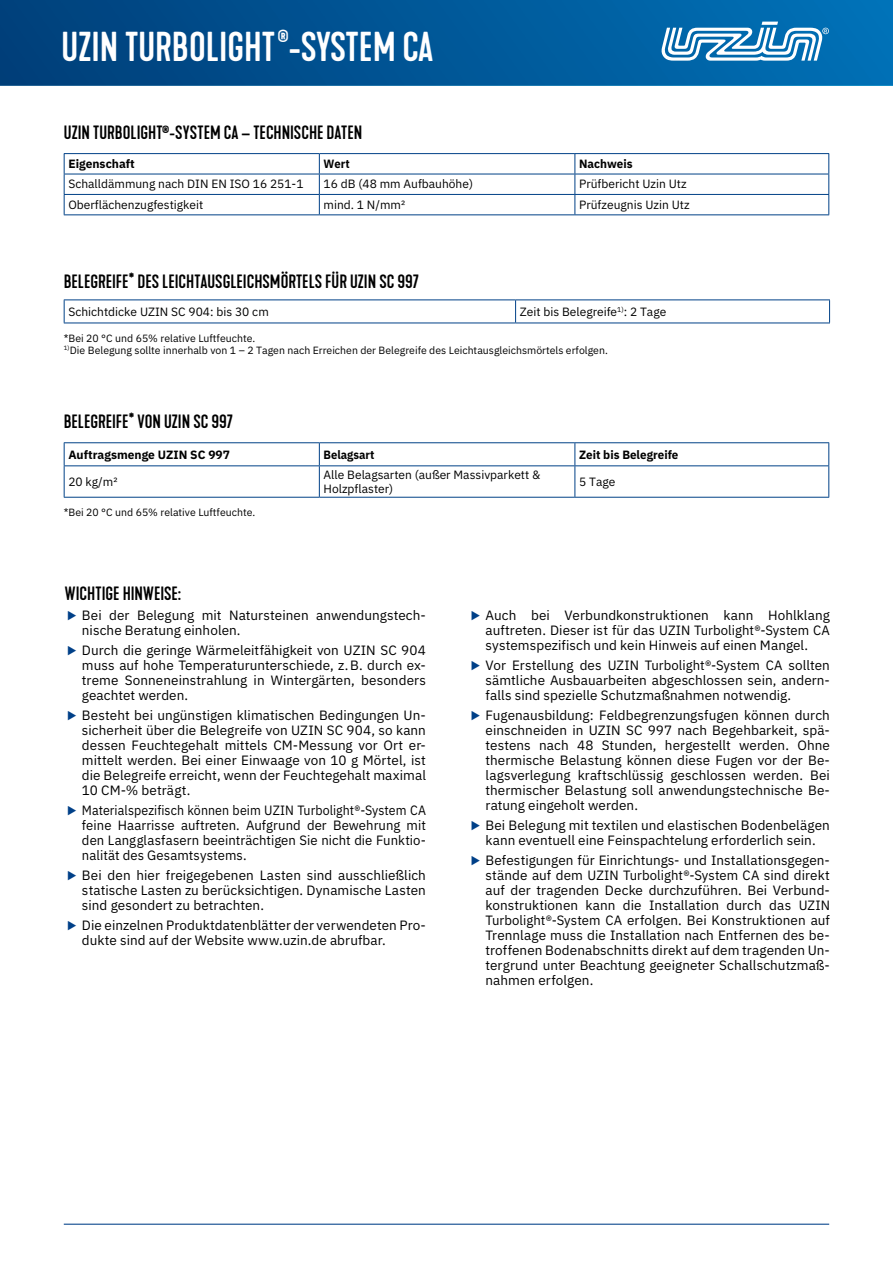
<style>
.page{position:relative;width:893px;height:1263px;background:#fff}
.page>*{position:absolute;margin:0;border:0;box-sizing:border-box;transform-origin:0 0}
.t1{font:500 39px "Kapra Neue";color:#fff}
.t2{font:500 18px "Kapra Neue";color:#000}
.t3{font:17.55px "Kapra Neue";color:#fff}
.t4{font:13.5px/15px "IBM Plex Sans";letter-spacing:.005em;color:#000;text-align:justify}
.t5{font:13.5px/15px "IBM Plex Sans";letter-spacing:.005em;color:#000;text-align:justify;scale:.92 1}
.t6{font:12px/13.5px "IBM Plex Sans";color:#000}
.t7{font:700 12px "IBM Plex Sans";color:#000}
.t8{font:700 12px "IBM Plex Sans";color:#000;scale:.94 1}
.t9{font:10.5px/12px "IBM Plex Sans";color:#000}
</style>
<div class="page">
<img style="left:0;top:0;width:893px;height:85px">
<svg style="left:662px;top:22px;width:167px;height:39px"></svg>
<hr style="left:64px;top:1224px;width:765px;height:1px;background:#004088">
<svg style="left:65px;top:154px;width:763px;height:60px"></svg>
<hr style="left:64px;top:153px;width:255px;height:1px;background:#004187">
<hr style="left:319px;top:153px;width:256px;height:1px;background:#004187">
<hr style="left:575px;top:153px;width:254px;height:1px;background:#004187">
<hr style="left:64px;top:174px;width:255px;height:1px;background:#004187">
<hr style="left:319px;top:174px;width:256px;height:1px;background:#004187">
<hr style="left:575px;top:174px;width:254px;height:1px;background:#004187">
<hr style="left:64px;top:194px;width:255px;height:1px;background:#004187">
<svg style="left:64px;top:154px;width:1px;height:60px"></svg>
<hr style="left:319px;top:194px;width:256px;height:1px;background:#004187">
<svg style="left:319px;top:154px;width:1px;height:60px"></svg>
<hr style="left:575px;top:194px;width:254px;height:1px;background:#004187">
<svg style="left:574px;top:154px;width:1px;height:60px"></svg>
<svg style="left:828px;top:154px;width:1px;height:60px"></svg>
<hr style="left:64px;top:214px;width:255px;height:1px;background:#004187">
<hr style="left:319px;top:214px;width:256px;height:1px;background:#004187">
<hr style="left:575px;top:214px;width:254px;height:1px;background:#004187">
<hr style="left:64px;top:299px;width:452px;height:1px;background:#004187">
<hr style="left:516px;top:299px;width:314px;height:1px;background:#004187">
<svg style="left:64px;top:300px;width:766px;height:23px"></svg>
<hr style="left:64px;top:323px;width:452px;height:1px;background:#004187">
<hr style="left:516px;top:323px;width:314px;height:1px;background:#004187">
<hr style="left:64px;top:442px;width:255px;height:1px;background:#004187">
<hr style="left:319px;top:442px;width:256px;height:1px;background:#004187">
<hr style="left:575px;top:442px;width:254px;height:1px;background:#004187">
<svg style="left:64px;top:443px;width:765px;height:54px"></svg>
<hr style="left:64px;top:465px;width:255px;height:1px;background:#004187">
<hr style="left:64px;top:466px;width:1px;height:31px;background:#004187">
<hr style="left:319px;top:465px;width:256px;height:1px;background:#004187">
<hr style="left:319px;top:466px;width:1px;height:31px;background:#004187">
<hr style="left:575px;top:465px;width:254px;height:1px;background:#004187">
<hr style="left:574px;top:466px;width:1px;height:31px;background:#004187">
<hr style="left:828px;top:466px;width:1px;height:31px;background:#004187">
<hr style="left:64px;top:497px;width:255px;height:1px;background:#004187">
<hr style="left:319px;top:497px;width:256px;height:1px;background:#004187">
<hr style="left:575px;top:497px;width:254px;height:1px;background:#004187">
<p class="t3" style="left:277px;top:25px;width:13px">®</p>
<h1 class="t1" style="left:62px;top:23px;width:373px">UZIN TURBOLIGHT -SYSTEM CA</h1>
<h2 class="t2" style="left:64px;top:122px;width:300px">UZIN TURBOLIGHT<sup>®</sup>-SYSTEM CA – TECHNISCHE DATEN</h2>
<p class="t7" style="left:68px;top:154px;width:68px">Eigenschaft</p>
<p class="t8" style="left:324px;top:154px;width:29px">Wert</p>
<p class="t7" style="left:579px;top:154px;width:55px">Nachweis</p>
<p class="t6" style="left:68px;top:176px;width:237px">Schalldämmung nach DIN EN ISO 16 251-1</p>
<p class="t6" style="left:324px;top:176px;width:151px">16 dB (48 mm Aufbauhöhe)</p>
<p class="t6" style="left:579px;top:176px;width:109px">Prüfbericht Uzin Utz</p>
<p class="t6" style="left:68px;top:197px;width:136px">Oberflächenzugfestigkeit</p>
<p class="t6" style="left:324px;top:197px;width:83px">mind. 1 N/mm²</p>
<p class="t6" style="left:579px;top:197px;width:112px">Prüfzeugnis Uzin Utz</p>
<h2 class="t2" style="left:64px;top:270px;width:357px">BELEGREIFE* DES LEICHTAUSGLEICHSMÖRTELS FÜR UZIN SC 997</h2>
<p class="t6" style="left:68px;top:304px;width:202px">Schichtdicke UZIN SC 904: bis 30 cm</p>
<p class="t6" style="left:520px;top:304px;width:148px">Zeit bis Belegreife<sup>1)</sup>: 2 Tage</p>
<p class="t9" style="left:64px;top:331px;width:546px">*Bei 20 °C und 65% relative Luftfeuchte.<br><sup>1)</sup>Die Belegung sollte innerhalb von 1 – 2 Tagen nach Erreichen der Belegreife des Leichtausgleichsmörtels erfolgen.</p>
<h2 class="t2" style="left:64px;top:411px;width:171px">BELEGREIFE* VON UZIN SC 997</h2>
<p class="t7" style="left:68px;top:445px;width:163px">Auftragsmenge UZIN SC 997</p>
<p class="t8" style="left:324px;top:445px;width:56px">Belagsart</p>
<p class="t7" style="left:579px;top:445px;width:101px">Zeit bis Belegreife</p>
<p class="t6" style="left:68px;top:474px;width:51px">20 kg/m²</p>
<p class="t6" style="left:324px;top:467px;width:218px">Alle Belagsarten (außer Massivparkett &amp;<br>Holzpflaster)</p>
<p class="t6" style="left:579px;top:474px;width:38px">5 Tage</p>
<p class="t9" style="left:64px;top:505px;width:193px">*Bei 20 °C und 65% relative Luftfeuchte.</p>
<h2 class="t2" style="left:65px;top:582px;width:118px">WICHTIGE HINWEISE:</h2>
<p class="t4" style="left:82px;top:606px;width:345px">Bei der Belegung mit Natursteinen anwendungstech&shy;nische Beratung einholen.</p>
<p class="t4" style="left:82px;top:641px;width:345px">Durch die geringe Wärmeleitfähigkeit von UZIN SC 904 muss auf hohe Temperaturunterschiede, z.B. durch ex&shy;treme Sonneneinstrahlung in Wintergärten, besonders geachtet werden.</p>
<p class="t4" style="left:82px;top:706px;width:346px">Besteht bei ungünstigen klimatischen Bedingungen Un&shy;sicherheit über die Belegreife von UZIN SC 904, so kann dessen Feuchtegehalt mittels CM-Messung vor Ort er&shy;mittelt werden. Bei einer Einwaage von 10 g Mörtel, ist die Belegreife erreicht, wenn der Feuchtegehalt maximal 10 CM-% beträgt.</p>
<p class="t5" style="left:82px;top:801px;width:375px">Materialspezifisch können beim UZIN Turbolight®-System CA feine Haarrisse auftreten. Aufgrund der Bewehrung mit den Langglasfasern beeinträchtigen Sie nicht die Funktio&shy;nalität des Gesamtsystems.</p>
<p class="t4" style="left:82px;top:866px;width:345px">Bei den hier freigegebenen Lasten sind ausschließlich statische Lasten zu berücksichtigen. Dynamische Lasten sind gesondert zu betrachten.</p>
<p class="t4" style="left:82px;top:916px;width:345px">Die einzelnen Produktdatenblätter der verwendeten Pro&shy;dukte sind auf der Website www.uzin.de abrufbar.</p>
<p class="t4" style="left:485px;top:606px;width:346px">Auch bei Verbundkonstruktionen kann Hohlklang auftreten. Dieser ist für das UZIN Turbolight®-System CA systemspezifisch und kein Hinweis auf einen Mangel.</p>
<p class="t4" style="left:485px;top:656px;width:346px">Vor Erstellung des UZIN Turbolight®-System CA sollten sämtliche Ausbauarbeiten abgeschlossen sein, andern&shy;falls sind spezielle Schutzmaßnahmen notwendig.</p>
<p class="t4" style="left:485px;top:706px;width:346px">Fugenausbildung: Feldbegrenzungsfugen können durch einschneiden in UZIN SC 997 nach Begehbarkeit, spä&shy;testens nach 48 Stunden, hergestellt werden. Ohne thermische Belastung können diese Fugen vor der Be&shy;lagsverlegung kraftschlüssig geschlossen werden. Bei thermischer Belastung soll anwendungstechnische Be&shy;ratung eingeholt werden.</p>
<p class="t4" style="left:485px;top:816px;width:346px">Bei Belegung mit textilen und elastischen Bodenbelägen kann eventuell eine Feinspachtelung erforderlich sein.</p>
<p class="t4" style="left:485px;top:851px;width:346px">Befestigungen für Einrichtungs- und Installationsgegen&shy;stände auf dem UZIN Turbolight®-System CA sind direkt auf der tragenden Decke durchzuführen. Bei Verbund&shy;konstruktionen kann die Installation durch das UZIN Turbolight®-System CA erfolgen. Bei Konstruktionen auf Trennlage muss die Installation nach Entfernen des be&shy;troffenen Bodenabschnitts direkt auf dem tragenden Un&shy;tergrund unter Beachtung geeigneter Schallschutzmaß&shy;nahmen erfolgen.</p>
</div>
